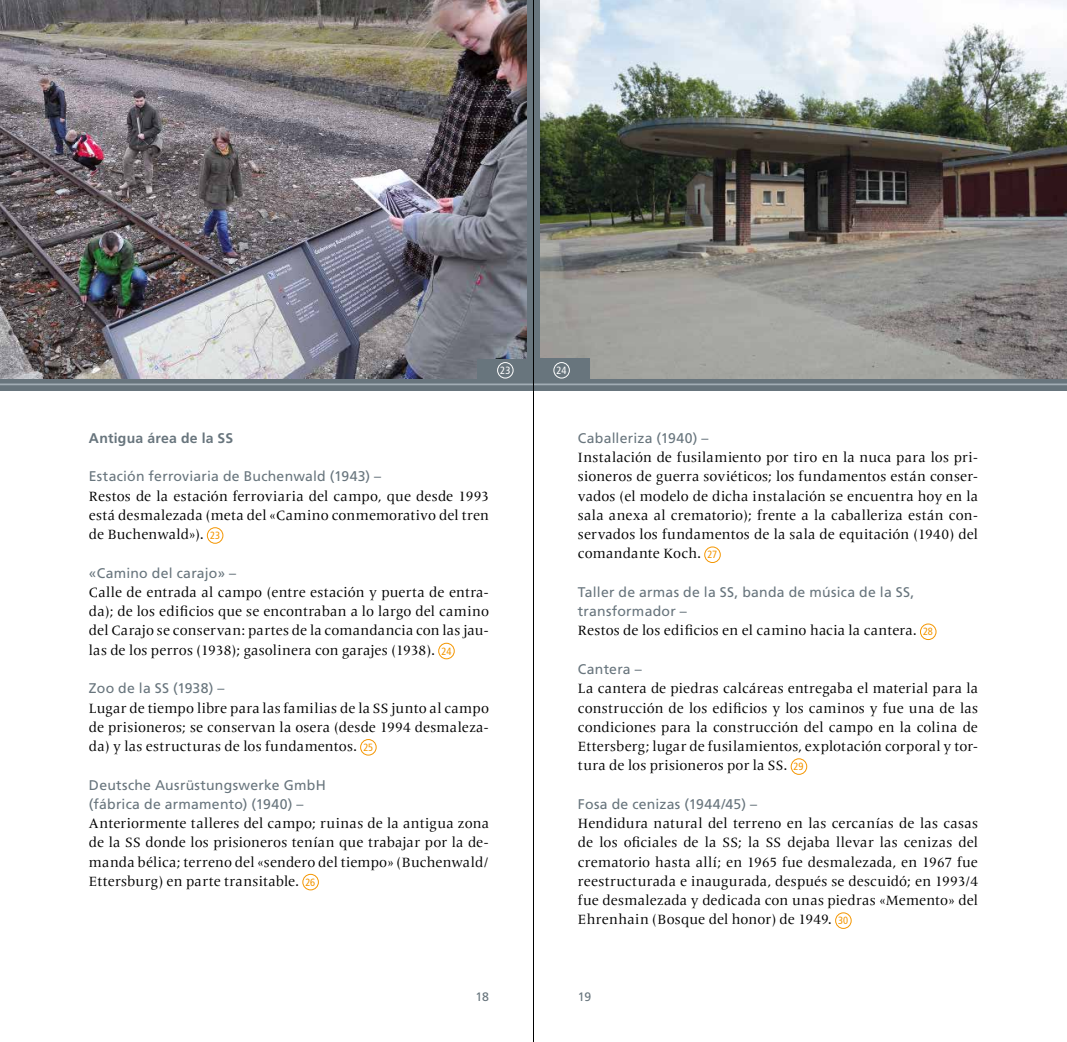
<style>
.page{position:relative;width:1067px;height:1042px;background:#fff}
.page>*{position:absolute;margin:0;border:0;box-sizing:border-box;transform-origin:0 0}
.t1{font:14px/19.2px "Frutiger Serif LT Pro";letter-spacing:.015em;color:#000;text-align:justify}
.t2{font:14px/19.2px "Frutiger LT";letter-spacing:.015em;color:#68757d}
.t3{font:700 14px "Frutiger LT";letter-spacing:.015em;color:#68757d}
.t4{font:12.25px "Frutiger LT";color:#68757d}
.t5{font:condensed 10.5px "Frutiger LT Std";color:#fff}
.s1{font-family:"Frutiger LT Std";font-stretch:condensed;font-size:10.5px;color:#f49600}
</style>
<div class="page">
<div style="left:0;top:0;width:1067px;height:390px;background:#68757d"></div>
<img style="left:540px;top:0;width:527px;height:378px">
<div style="left:704px;top:546px;width:16px;height:17px;border:1px solid #f49600;border-radius:50%"></div>
<div style="left:920px;top:623px;width:16px;height:17px;border:1px solid #f49600;border-radius:50%"></div>
<div style="left:790px;top:758px;width:17px;height:17px;border:1px solid #f49600;border-radius:50%"></div>
<div style="left:835px;top:912px;width:16px;height:17px;border:1px solid #f49600;border-radius:50%"></div>
<div style="left:533px;top:359px;width:57px;height:22px;background:#68757d"></div>
<div style="left:553px;top:362px;width:17px;height:16px;border:1px solid #fff;border-radius:50%"></div>
<img style="left:0;top:0;width:527px;height:378px">
<div style="left:207px;top:527px;width:16px;height:17px;border:1px solid #f49600;border-radius:50%"></div>
<div style="left:438px;top:643px;width:16px;height:16px;border:1px solid #f49600;border-radius:50%"></div>
<div style="left:360px;top:739px;width:16px;height:16px;border:1px solid #f49600;border-radius:50%"></div>
<div style="left:302px;top:874px;width:17px;height:16px;border:1px solid #f49600;border-radius:50%"></div>
<div style="left:477px;top:359px;width:56px;height:21px;background:#68757d"></div>
<hr style="left:0;top:383px;width:1067px;height:2px;background:#a2adb5">
<div style="left:497px;top:362px;width:16px;height:16px;border:1px solid #fff;border-radius:50%"></div>
<hr style="left:533px;top:0;width:1px;height:1042px;background:#000">
<p class="t5" style="left:500px;top:364px;width:12px">23</p>
<p class="t3" style="left:89px;top:430px;width:146px">Antigua área de la SS</p>
<p class="t2" style="left:89px;top:467px;width:294px">Estación ferroviaria de Buchenwald (1943) –</p>
<p class="t1" style="left:89px;top:486px;width:401px">Restos de la estación ferroviaria del campo, que desde 1993 está desmalezada (meta del «Camino conmemorativo del tren de Buchenwald»). <span class="s1">23</span></p>
<p class="t2" style="left:89px;top:563px;width:149px">«Camino del carajo» –</p>
<p class="t1" style="left:89px;top:583px;width:401px">Calle de entrada al campo (entre estación y puerta de entra&shy;da); de los edificios que se encontraban a lo largo del camino del Carajo se conservan: partes de la comandancia con las jau&shy;las de los perros (1938); gasolinera con garajes (1938). <span class="s1">24</span></p>
<p class="t2" style="left:89px;top:679px;width:137px">Zoo de la SS (1938) –</p>
<p class="t1" style="left:89px;top:698px;width:401px">Lugar de tiempo libre para las familias de la SS junto al campo de prisioneros; se conservan la osera (desde 1994 desmaleza&shy;da) y las estructuras de los fundamentos. <span class="s1">25</span></p>
<p class="t2" style="left:89px;top:775px;width:238px">Deutsche Ausrüstungswerke GmbH (fábrica de armamento) (1940) –</p>
<p class="t1" style="left:89px;top:814px;width:401px">Anteriormente talleres del campo; ruinas de la antigua zona de la SS donde los prisioneros tenían que trabajar por la de&shy;manda bélica; terreno del «sendero del tiempo» (Buchenwald/ Ettersburg) en parte transitable. <span class="s1">26</span></p>
<p class="t5" style="left:556px;top:364px;width:12px">24</p>
<p class="t2" style="left:578px;top:428px;width:132px">Caballeriza (1940) –</p>
<p class="t1" style="left:578px;top:448px;width:401px">Instalación de fusilamiento por tiro en la nuca para los pri&shy;sioneros de guerra soviéticos; los fundamentos están conser&shy;vados (el modelo de dicha instalación se encuentra hoy en la sala anexa al crematorio); frente a la caballeriza están con&shy;servados los fundamentos de la sala de equitación (1940) del comandante Koch. <span class="s1">27</span></p>
<p class="t2" style="left:578px;top:582px;width:338px">Taller de armas de la SS, banda de música de la SS, transformador –</p>
<p class="t1" style="left:578px;top:621px;width:356px">Restos de los edificios en el camino hacia la cantera. <span class="s1">28</span></p>
<p class="t2" style="left:578px;top:659px;width:65px">Cantera –</p>
<p class="t1" style="left:578px;top:679px;width:401px">La cantera de piedras calcáreas entregaba el material para la construcción de los edificios y los caminos y fue una de las condiciones para la construcción del campo en la colina de Ettersberg; lugar de fusilamientos, explotación corporal y tor&shy;tura de los prisioneros por la SS. <span class="s1">29</span></p>
<p class="t2" style="left:578px;top:794px;width:181px">Fosa de cenizas (1944/45) –</p>
<p class="t1" style="left:578px;top:814px;width:401px">Hendidura natural del terreno en las cercanías de las casas de los oficiales de la SS; la SS dejaba llevar las cenizas del crematorio hasta allí; en 1965 fue desmalezada, en 1967 fue reestructurada e inaugurada, después se descuidó; en 1993/4 fue desmalezada y dedicada con unas piedras «Memento» del Ehrenhain (Bosque del honor) de 1949. <span class="s1">30</span></p>
<p class="t4" style="left:475px;top:990px;width:15px">18</p>
<p class="t4" style="left:578px;top:990px;width:15px">19</p>
</div>
